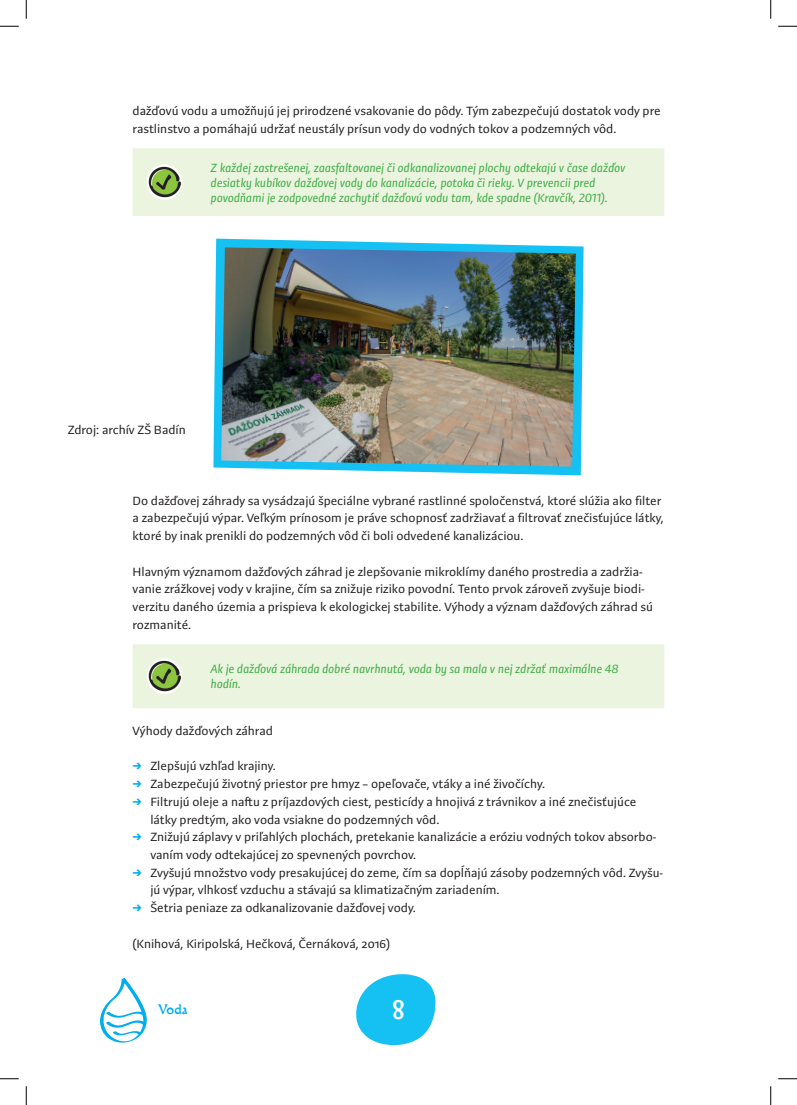
<style>
.page{position:relative;width:797px;height:1105px;background:#fff}
.page>*{position:absolute;margin:0;border:0;box-sizing:border-box;transform-origin:0 0}
.t1{font:26.25px "Cobra";color:#fff}
.t2{font:13.75px "Cobra";color:#00aeef}
.t3{font:12.5px/17.8px "Preto Sans OT Std";color:#231f20}
.t4{font:italic 12.5px/15px "Preto Sans OT Std";color:#40ae49}
.s1{font-weight:900;color:#00aeef}
</style>
<div class="page">
<svg style="left:356px;top:974px;width:80px;height:71px"></svg>
<svg style="left:100px;top:978px;width:47px;height:65px"></svg>
<div style="left:133px;top:148px;width:531px;height:68px;background:#ebf4de"></div>
<img style="left:147px;top:164px;width:35px;height:36px;border-radius:18px">
<svg style="left:213px;top:239px;width:370px;height:236px;fill:#15c0f2"></svg>
<img style="left:221px;top:247px;width:355px;height:220px">
<div style="left:133px;top:644px;width:531px;height:64px;background:#ebf4de"></div>
<img style="left:147px;top:658px;width:35px;height:36px;border-radius:18px">
<svg style="left:0;top:25px;width:19px;height:2px"></svg>
<svg style="left:778px;top:25px;width:19px;height:2px"></svg>
<svg style="left:0;top:1078px;width:19px;height:1px"></svg>
<svg style="left:778px;top:1078px;width:19px;height:1px"></svg>
<svg style="left:25px;top:0;width:2px;height:19px"></svg>
<svg style="left:25px;top:1086px;width:2px;height:19px"></svg>
<svg style="left:770px;top:0;width:1px;height:19px"></svg>
<svg style="left:770px;top:1086px;width:1px;height:19px"></svg>
<p class="t3" style="left:133px;top:102px;width:529px">dažďovú vodu a umožňujú jej prirodzené vsakovanie do pôdy. Tým zabezpečujú dostatok vody pre rastlinstvo a pomáhajú udržať neustály prísun vody do vodných tokov a podzemných vôd.</p>
<p class="t4" style="left:211px;top:160px;width:416px">Z každej zastrešenej, zaasfaltovanej či odkanalizovanej plochy odtekajú v čase dažďov desiatky kubíkov dažďovej vody do kanalizácie, potoka či rieky. V prevencii pred povodňami je zodpovedné zachytiť dažďovú vodu tam, kde spadne (Kravčík, 2011).</p>
<p class="t3" style="left:68px;top:421px;width:120px">Zdroj: archív ZŠ Badín</p>
<p class="t3" style="left:133px;top:492px;width:533px">Do dažďovej záhrady sa vysádzajú špeciálne vybrané rastlinné spoločenstvá, ktoré slúžia ako filter a zabezpečujú výpar. Veľkým prínosom je práve schopnosť zadržiavať a filtrovať znečisťujúce látky, ktoré by inak prenikli do podzemných vôd či boli odvedené kanalizáciou.</p>
<p class="t3" style="left:133px;top:563px;width:522px">Hlavným významom dažďových záhrad je zlepšovanie mikroklímy daného prostredia a zadržia&shy;vanie zrážkovej vody v krajine, čím sa znižuje riziko povodní. Tento prvok zároveň zvyšuje biodi&shy;verzitu daného územia a prispieva k ekologickej stabilite. Výhody a význam dažďových záhrad sú rozmanité.</p>
<p class="t4" style="left:211px;top:662px;width:409px">Ak je dažďová záhrada dobré navrhnutá, voda by sa mala v nej zdržať maximálne 48 hodín.</p>
<p class="t3" style="left:133px;top:722px;width:142px">Výhody dažďových záhrad</p>
<p class="t3" style="left:133px;top:757px;width:145px"><span class="s1">→</span> Zlepšujú vzhľad krajiny.</p>
<p class="t3" style="left:133px;top:775px;width:414px"><span class="s1">→</span> Zabezpečujú životný priestor pre hmyz – opeľovače, vtáky a iné živočíchy.</p>
<p class="t3" style="left:150px;top:793px;width:487px;text-indent:-18px"><span class="s1">→</span> Filtrujú oleje a naftu z príjazdových ciest, pesticídy a hnojivá z trávnikov a iné znečisťujúce látky predtým, ako voda vsiakne do podzemných vôd.</p>
<p class="t3" style="left:150px;top:828px;width:507px;text-indent:-18px"><span class="s1">→</span> Znižujú záplavy v priľahlých plochách, pretekanie kanalizácie a eróziu vodných tokov absorbo&shy;vaním vody odtekajúcej zo spevnených povrchov.</p>
<p class="t3" style="left:150px;top:864px;width:514px;text-indent:-18px"><span class="s1">→</span> Zvyšujú množstvo vody presakujúcej do zeme, čím sa dopĺňajú zásoby podzemných vôd. Zvyšu&shy;jú výpar, vlhkosť vzduchu a stávajú sa klimatizačným zariadením.</p>
<p class="t3" style="left:133px;top:899px;width:285px"><span class="s1">→</span> Šetria peniaze za odkanalizovanie dažďovej vody.</p>
<p class="t3" style="left:133px;top:935px;width:259px">(Knihová, Kiripolská, Hečková, Černáková, 2016)</p>
<p class="t2" style="left:158px;top:1002px;width:31px">Voda</p>
<h1 class="t1" style="left:392px;top:995px;width:13px">8</h1>
</div>
